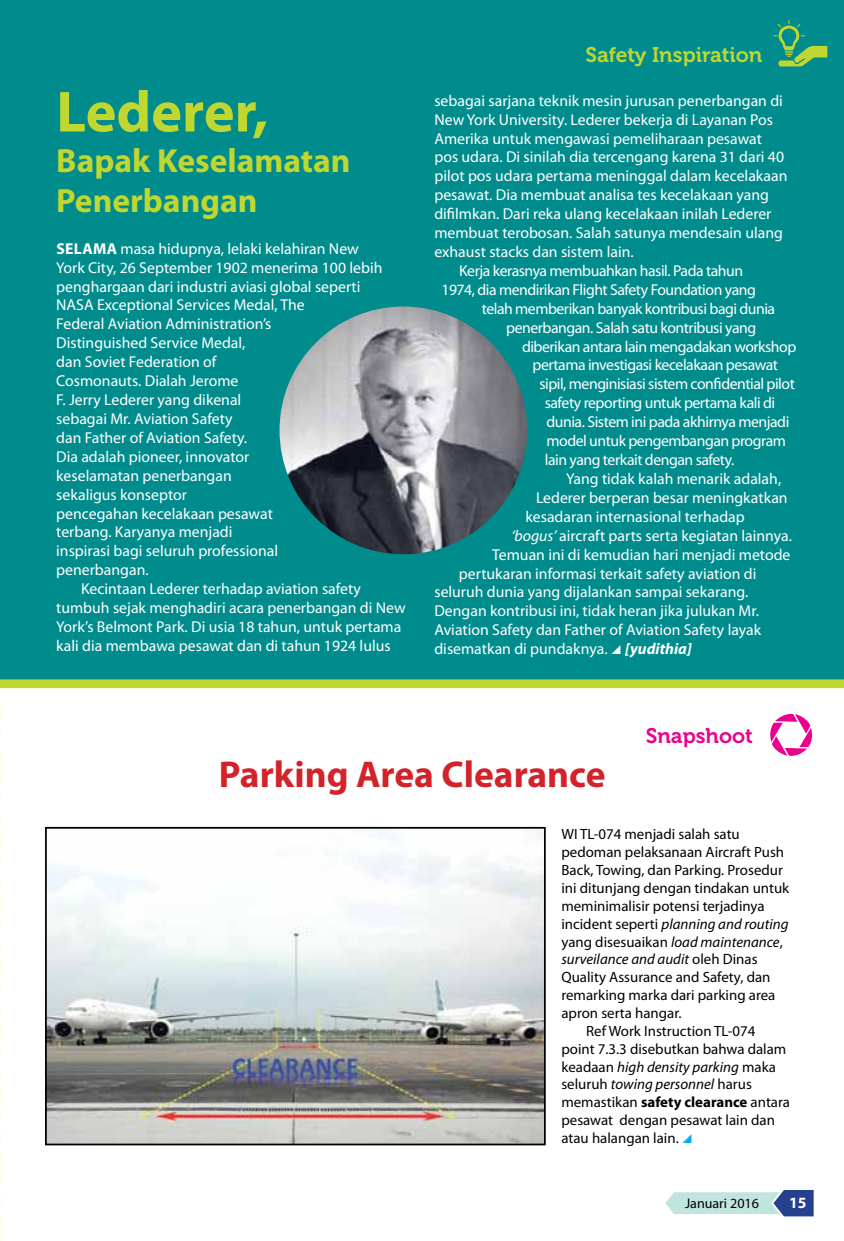
<style>
.page{position:relative;width:844px;height:1241px;background:#fff}
.page>*{position:absolute;margin:0;border:0;box-sizing:border-box;transform-origin:0 0}
.t1{font:700 58.27px "Myriad Pro";color:#bfd730}
.t2{font:700 37.45px "Myriad Pro";color:#d2232a}
.t3{font:700 33.6px/40.2px "Myriad Pro";color:#bfd730}
.t4{font:21px "Museo 700";color:#bfd730}
.t5{font:21px "Museo 700";color:#ec008c}
.t6{font:15.75px/18.9px "Myriad Pro";color:#fff}
.t7{font:15.75px "Myriad Pro";letter-spacing:-.03em;color:#fff}
.t8{font:700 15.75px "Myriad Pro";color:#fff}
.t9{font:14.88px "Myriad Pro";color:#000}
.t10{font:italic 14.88px "Myriad Pro";color:#000}
.t11{font:14px "Myriad Pro";color:#000}
.s1{font-weight:700}
.s2{font-style:italic}
.s3{font-weight:700;font-style:italic}
.s4{font-style:normal}
</style>
<div class="page">
<svg style="left:665px;top:1190px;width:148px;height:26px"></svg>
<img style="left:48px;top:829px;width:494px;height:313px">
<div style="left:45px;top:826px;width:500px;height:319px;border:2px solid #000"></div>
<div style="left:1px;top:0;width:842px;height:683px;background:#008c8d"></div>
<svg style="left:0;top:1195px;width:1px;height:45px"></svg>
<svg style="left:770px;top:713px;width:42px;height:43px"></svg>
<div style="left:0;top:679px;width:843px;height:9px;background:#bfd730"></div>
<img style="left:279px;top:306px;width:248px;height:248px;border-radius:124px">
<svg style="left:773px;top:20px;width:54px;height:46px"></svg>
<h1 class="t1" style="left:56px;top:74px;width:213px">Lederer,</h1>
<h3 class="t3" style="left:56px;top:139px;width:296px">Bapak Keselamatan<br>Penerbangan</h3>
<p class="t6" style="left:56px;top:239px;width:327px"><span class="s1">Selama</span> masa hidupnya, lelaki kelahiran New<br>York City, 26 September 1902 menerima 100 lebih penghargaan dari industri aviasi global seperti<br>NASA Exceptional Services Medal, The<br>Federal Aviation Administration’s<br>Distinguished Service Medal,<br>dan Soviet Federation of<br>Cosmonauts. Dialah Jerome<br>F. Jerry Lederer yang dikenal<br>sebagai Mr. Aviation Safety<br>dan Father of Aviation Safety.<br>Dia adalah pioneer, innovator<br>keselamatan penerbangan<br>sekaligus konseptor<br>pencegahan kecelakaan pesawat<br>terbang. Karyanya menjadi<br>inspirasi bagi seluruh professional<br>penerbangan.</p>
<p class="t6" style="left:56px;top:579px;width:351px;text-indent:25px">Kecintaan Lederer terhadap aviation safety tumbuh sejak menghadiri acara penerbangan di New York’s Belmont Park. Di usia 18 tahun, untuk pertama kali dia membawa pesawat dan di tahun 1924 lulus</p>
<h3 class="t4" style="left:585px;top:43px;width:178px">Safety Inspiration</h3>
<p class="t6" style="left:434px;top:91px;width:350px">sebagai sarjana teknik mesin jurusan penerbangan di</p>
<p class="t6" style="left:434px;top:110px;width:340px">New York University. Lederer bekerja di Layanan Pos</p>
<p class="t6" style="left:434px;top:128px;width:329px">Amerika untuk mengawasi pemeliharaan pesawat</p>
<p class="t6" style="left:434px;top:147px;width:351px">pos udara. Di sinilah dia tercengang karena 31 dari 40</p>
<p class="t6" style="left:434px;top:166px;width:354px">pilot pos udara pertama meninggal dalam kecelakaan</p>
<p class="t6" style="left:434px;top:185px;width:336px">pesawat. Dia membuat analisa tes kecelakaan yang</p>
<p class="t6" style="left:434px;top:204px;width:338px">difilmkan. Dari reka ulang kecelakaan inilah Lederer</p>
<p class="t6" style="left:434px;top:223px;width:350px">membuat terobosan. Salah satunya mendesain ulang</p>
<p class="t6" style="left:434px;top:242px;width:201px">exhaust stacks dan sistem lain.</p>
<p class="t7" style="left:459px;top:261px;width:285px">Kerja kerasnya membuahkan hasil. Pada tahun</p>
<p class="t7" style="left:441px;top:280px;width:316px">1974, dia mendirikan Flight Safety Foundation yang</p>
<p class="t7" style="left:481px;top:299px;width:295px">telah memberikan banyak kontribusi bagi dunia</p>
<p class="t7" style="left:506px;top:317px;width:251px">penerbangan. Salah satu kontribusi yang</p>
<p class="t7" style="left:522px;top:336px;width:276px">diberikan antara lain mengadakan workshop</p>
<p class="t7" style="left:532px;top:355px;width:247px">pertama investigasi kecelakaan pesawat</p>
<p class="t7" style="left:539px;top:374px;width:257px">sipil, menginisiasi sistem confidential pilot</p>
<p class="t7" style="left:544px;top:393px;width:232px">safety reporting untuk pertama kali di</p>
<p class="t7" style="left:546px;top:412px;width:244px">dunia. Sistem ini pada akhirnya menjadi</p>
<p class="t7" style="left:546px;top:431px;width:241px">model untuk pengembangan program</p>
<p class="t7" style="left:544px;top:450px;width:191px">lain yang terkait dengan safety.</p>
<p class="t6" style="left:566px;top:469px;width:217px">Yang tidak kalah menarik adalah,</p>
<p class="t6" style="left:536px;top:488px;width:253px">Lederer berperan besar meningkatkan</p>
<p class="t6" style="left:525px;top:506px;width:221px">kesadaran internasional terhadap</p>
<p class="t6" style="left:511px;top:525px;width:282px"><span class="s2">‘bogus’</span> aircraft parts serta kegiatan lainnya.</p>
<p class="t6" style="left:492px;top:544px;width:300px">Temuan ini di kemudian hari menjadi metode</p>
<p class="t6" style="left:459px;top:563px;width:299px">pertukaran informasi terkait safety aviation di</p>
<p class="t6" style="left:434px;top:582px;width:315px">seluruh dunia yang dijalankan sampai sekarang.</p>
<p class="t6" style="left:434px;top:601px;width:326px">Dengan kontribusi ini, tidak heran jika julukan Mr.</p>
<p class="t6" style="left:434px;top:620px;width:328px">Aviation Safety dan Father of Aviation Safety layak</p>
<p class="t6" style="left:434px;top:639px;width:259px">disematkan di pundaknya. <span class="s3">[yudithia]</span></p>
<h3 class="t5" style="left:645px;top:723px;width:109px">Snapshoot</h3>
<h2 class="t2" style="left:219px;top:750px;width:388px">Parking Area Clearance</h2>
<p class="t9" style="left:561px;top:825px;width:180px">WI TL-074 menjadi salah satu</p>
<p class="t9" style="left:561px;top:842px;width:224px">pedoman pelaksanaan Aircraft Push</p>
<p class="t9" style="left:561px;top:860px;width:223px">Back, Towing, dan Parking. Prosedur</p>
<p class="t9" style="left:561px;top:878px;width:229px">ini ditunjang dengan tindakan untuk</p>
<p class="t9" style="left:561px;top:896px;width:205px">meminimalisir potensi terjadinya</p>
<p class="t10" style="left:561px;top:914px;width:229px"><span class="s4">incident seperti</span> planning and routing</p>
<p class="t9" style="left:561px;top:932px;width:223px">yang disesuaikan <span class="s2">load maintenance</span>,</p>
<p class="t10" style="left:561px;top:950px;width:197px">surveilance and audit <span class="s4">oleh Dinas</span></p>
<p class="t9" style="left:561px;top:967px;width:210px">Quality Assurance and Safety, dan</p>
<p class="t9" style="left:561px;top:985px;width:215px">remarking marka dari parking area</p>
<p class="t9" style="left:561px;top:1003px;width:122px">apron serta hangar.</p>
<p class="t9" style="left:586px;top:1021px;width:171px">Ref Work Instruction TL-074</p>
<p class="t9" style="left:561px;top:1039px;width:226px">point 7.3.3 disebutkan bahwa dalam</p>
<p class="t10" style="left:561px;top:1057px;width:216px"><span class="s4">keadaan</span> high density parking <span class="s4">maka</span></p>
<p class="t10" style="left:561px;top:1074px;width:192px"><span class="s4">seluruh</span> towing personnel <span class="s4">harus</span></p>
<p class="t9" style="left:561px;top:1092px;width:230px">memastikan <span class="s1">safety clearance</span> antara</p>
<p class="t9" style="left:561px;top:1110px;width:215px">pesawat dengan pesawat lain dan</p>
<p class="t9" style="left:561px;top:1128px;width:119px">atau halangan lain.</p>
<p class="t11" style="left:685px;top:1194px;width:75px">Januari 2016</p>
<p class="t8" style="left:789px;top:1192px;width:19px">15</p>
</div>
